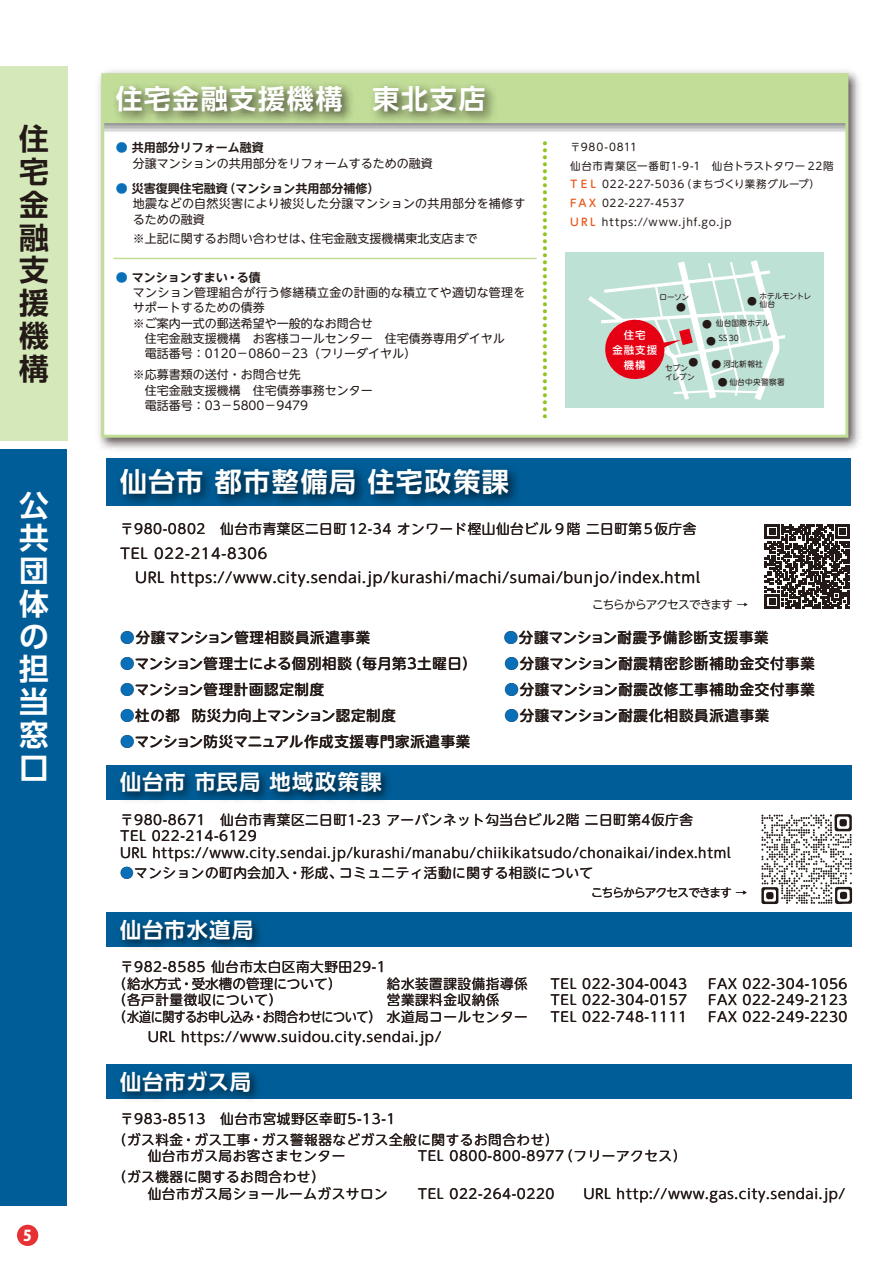
<style>
.page{position:relative;width:893px;height:1263px;background:#fff}
.page>*{position:absolute;margin:0;border:0;box-sizing:border-box;transform-origin:0 0}
.t1{font:700 29.7px/32.7px "UD Shin Go Pro De";color:#fff;text-align:justify}
.t2{font:700 29.7px/32.7px "UD Shin Go Pro De";color:#231916;text-align:justify}
.t3{font:700 27px "UD Shin Go Pro De";letter-spacing:.06em;color:#fff}
.t4{font:700 21.3px "UD Shin Go Pro De";letter-spacing:.05em;color:#fff}
.t5{font:800 14.85px "Koz Go Pro";color:#fff}
.t6{font:500 14.4px "UD Shin M Go Pro";letter-spacing:.05em;color:#231916}
.t7{font:14.4px/24px "UD Shin M Go Pro";letter-spacing:.04em;color:#231916}
.t8{font:500 14.4px "UD Shin M Go Pro";letter-spacing:.015em;color:#231916}
.t9{font:13.65px/16.5px "UD Shin M Go Pro";letter-spacing:.04em;color:#231916}
.t10{font:13.65px "UD Shin M Go Pro";letter-spacing:-.015em;color:#231916}
.t11{font:12px/15.3px "UD Shin M Go Pro";color:#231916}
.t12{font:700 12px "UD Shin M Go Pro De";color:#231916}
.t13{font:12px/15.3px "UD Shin M Go Pro";letter-spacing:.025em;color:#231916}
.t14{font:11.7px "UD Shin M Go Pro";letter-spacing:-.085em;color:#231916}
.t15{font:10.5px/18.8px "UD Shin M Go Pro";letter-spacing:.055em;color:#231916}
.t16{font:500 10.5px/15px "UD Shin M Go Pro";letter-spacing:.085em;color:#fff;text-align:center}
.t17{font:9.9px "UD Shin M Go Pro";color:#231916}
.t18{font:7.8px/8.7px "UD Shin M Go Pro";letter-spacing:.01em;color:#231916}
.t19{font:7.8px/8.7px "UD Shin M Go Pro";letter-spacing:-.04em;color:#231916}
.t20{font:7.8px "UD Shin M Go Pro";letter-spacing:.035em;color:#231916}
.t21{font:4.5px/7.1px "Gothic MB101 Pro";color:#8fc41f;text-align:justify}
.s1{color:#096fb8}
.s2{font-weight:500;color:#ea5516}
.s3{font-size:9.9px}
</style>
<div class="page">
<div style="left:0;top:449px;width:67px;height:757px;background:#005d97"></div>
<div style="left:0;top:66px;width:68px;height:374px;background:#d5e8ba"></div>
<img style="left:98px;top:70px;width:762px;height:379px">
<div style="left:103px;top:75px;width:744px;height:361px;background:#fff"></div>
<div style="left:101px;top:73px;width:747px;height:365px;border:3px solid #c1dd98"></div>
<div style="left:103px;top:75px;width:744px;height:47px;background:#c1dd98"></div>
<img style="left:107px;top:84px;width:397px;height:48px">
<hr style="left:113px;top:258px;width:424px;height:1px;background:#c1dd98">
<div style="left:106px;top:1065px;width:746px;height:34px;background:#005d97"></div>
<img style="left:113px;top:1064px;width:153px;height:37px">
<div style="left:106px;top:913px;width:746px;height:34px;background:#005d97"></div>
<img style="left:113px;top:912px;width:155px;height:37px">
<div style="left:106px;top:458px;width:744px;height:47px;background:#005d97"></div>
<img style="left:111px;top:468px;width:417px;height:38px">
<div style="left:17px;top:1225px;width:21px;height:21px;background:#e73235;border-radius:50%"></div>
<svg style="left:765px;top:524px;width:85px;height:85px"></svg>
<div style="left:106px;top:765px;width:746px;height:34px;background:#005d97"></div>
<img style="left:113px;top:772px;width:284px;height:29px">
<div style="left:565px;top:252px;width:259px;height:156px;background:#bee1d6"></div>
<svg style="left:588px;top:260px;width:198px;height:140px"></svg>
<img style="left:761px;top:814px;width:92px;height:90px">
<h1 class="t2" style="left:19px;top:122px;width:31px">住宅金融支援機構</h1>
<h1 class="t1" style="left:19px;top:488px;width:31px">公共団体の担当窓口</h1>
<p class="t5" style="left:23px;top:1226px;width:10px">5</p>
<h2 class="t3" style="left:116px;top:77px;width:371px">住宅金融支援機構　東北支店</h2>
<p class="t12" style="left:116px;top:138px;width:149px"><span class="s1">●</span> 共用部分リフォーム融資</p>
<p class="t11" style="left:133px;top:155px;width:302px">分譲マンションの共用部分をリフォームするための融資</p>
<p class="t12" style="left:116px;top:179px;width:265px"><span class="s1">●</span> 災害復興住宅融資（マンション共用部分補修）</p>
<p class="t13" style="left:133px;top:196px;width:394px">地震などの自然災害により被災した分譲マンションの共用部分を補修するための融資</p>
<p class="t11" style="left:133px;top:230px;width:346px">※上記に関するお問い合わせは、住宅金融支援機構東北支店まで</p>
<p class="t12" style="left:116px;top:267px;width:146px"><span class="s1">●</span> マンションすまい・る債</p>
<p class="t11" style="left:133px;top:284px;width:394px">マンション管理組合が行う修繕積立金の計画的な積立てや適切な管理をサポートするための債券<br>※ご案内一式の郵送希望や一般的なお問合せ<br>　住宅金融支援機構　お客様コールセンター　住宅債券専用ダイヤル<br>　電話番号：0120－0860－23（フリーダイヤル）</p>
<p class="t11" style="left:133px;top:367px;width:241px">※応募書類の送付・お問合せ先<br>　住宅金融支援機構　住宅債券事務センター　電話番号：03－5800－9479</p>
<p class="t21" style="left:543px;top:139px;width:6px">● ● ● ● ● ● ● ● ● ● ● ● ● ● ● ● ● ● ● ● ● ● ● ● ● ● ● ● ● ● ● ● ● ● ● ● ● ● ● ●</p>
<p class="t15" style="left:570px;top:137px;width:265px">〒980-0811<br>仙台市青葉区一番町1-9-1　仙台トラストタワー 22階<br><span class="s2">T E L</span> 022-227-5036（まちづくり業務グループ）<br><span class="s2">FA X</span> 022-227-4537<br><span class="s2">U R L</span> https://www.jhf.go.jp</p>
<p class="t18" style="left:660px;top:292px;width:31px">ローソン</p>
<p class="t17" style="left:676px;top:299px;width:11px">●</p>
<p class="t17" style="left:747px;top:293px;width:11px">●</p>
<p class="t19" style="left:759px;top:291px;width:53px">ホテルモントレ仙台</p>
<p class="t16" style="left:612px;top:327px;width:46px">住宅<br>金融支援機構</p>
<p class="t18" style="left:702px;top:319px;width:69px"><span class="s3">●</span> 仙台国際ホテル</p>
<p class="t18" style="left:706px;top:333px;width:34px"><span class="s3">●</span>ＳＳ30</p>
<p class="t18" style="left:711px;top:359px;width:53px"><span class="s3">●</span> 河北新報社</p>
<p class="t17" style="left:689px;top:354px;width:11px">●</p>
<p class="t18" style="left:665px;top:363px;width:31px">セブンイレブン</p>
<p class="t20" style="left:718px;top:376px;width:68px"><span class="s3">●</span> 仙台中央警察署</p>
<h2 class="t3" style="left:120px;top:460px;width:390px">仙台市 都市整備局 住宅政策課</h2>
<p class="t9" style="left:120px;top:520px;width:578px">〒980-0802　仙台市青葉区二日町12-34 オンワード樫山仙台ビル９階 二日町第5仮庁舎</p>
<p class="t7" style="left:135px;top:541px;width:566px;text-indent:-15px">TEL 022-214-8306<br>URL https://www.city.sendai.jp/kurashi/machi/sumai/bunjo/index.html</p>
<p class="t14" style="left:592px;top:595px;width:157px">こちらからアクセスできます →</p>
<p class="t6" style="left:120px;top:626px;width:252px"><span class="s1">●</span> 分譲マンション管理相談員派遣事業</p>
<p class="t6" style="left:504px;top:626px;width:266px"><span class="s1">●</span>分譲マンション耐震予備診断支援事業</p>
<p class="t8" style="left:120px;top:652px;width:358px"><span class="s1">●</span>マンション管理士による個別相談（毎月第３土曜日）</p>
<p class="t6" style="left:504px;top:652px;width:312px"><span class="s1">●</span>分譲マンション耐震精密診断補助金交付事業</p>
<p class="t6" style="left:120px;top:678px;width:206px"><span class="s1">●</span>マンション管理計画認定制度</p>
<p class="t6" style="left:504px;top:678px;width:312px"><span class="s1">●</span>分譲マンション耐震改修工事補助金交付事業</p>
<p class="t6" style="left:120px;top:704px;width:277px"><span class="s1">●</span>杜の都 防災力向上マンション認定制度</p>
<p class="t6" style="left:504px;top:704px;width:266px"><span class="s1">●</span>分譲マンション耐震化相談員派遣事業</p>
<p class="t6" style="left:120px;top:729px;width:352px"><span class="s1">●</span>マンション防災マニュアル作成支援専門家派遣事業</p>
<h3 class="t4" style="left:120px;top:765px;width:263px">仙台市 市民局 地域政策課</h3>
<p class="t9" style="left:120px;top:810px;width:612px">〒980-8671　仙台市青葉区二日町1-23 アーバンネット勾当台ビル2階 二日町第4仮庁舎<br>TEL 022-214-6129<br>URL https://www.city.sendai.jp/kurashi/manabu/chiikikatsudo/chonaikai/index.html</p>
<p class="t9" style="left:120px;top:864px;width:475px"><span class="s1">●</span>マンションの町内会加入・形成、コミュニティ活動に関する相談について</p>
<p class="t14" style="left:591px;top:883px;width:157px">こちらからアクセスできます →</p>
<h3 class="t4" style="left:120px;top:912px;width:135px">仙台市水道局</h3>
<p class="t9" style="left:113px;top:958px;width:274px;text-indent:7px">〒982-8585 仙台市太白区南大野田29-1（給水方式・受水槽の管理について）</p>
<p class="t9" style="left:387px;top:974px;width:142px">給水装置課設備指導係</p>
<p class="t9" style="left:551px;top:974px;width:138px">TEL 022-304-0043</p>
<p class="t9" style="left:708px;top:974px;width:141px">FAX 022-304-1056</p>
<p class="t9" style="left:113px;top:991px;width:171px">（各戸計量徴収について）</p>
<p class="t9" style="left:387px;top:991px;width:114px">営業課料金収納係</p>
<p class="t9" style="left:551px;top:991px;width:138px">TEL 022-304-0157</p>
<p class="t9" style="left:708px;top:991px;width:141px">FAX 022-249-2123</p>
<p class="t10" style="left:113px;top:1005px;width:416px">（水道に関するお申し込み・お問合わせについて） 水道局コールセンター</p>
<p class="t9" style="left:551px;top:1007px;width:138px">TEL 022-748-1111</p>
<p class="t9" style="left:708px;top:1007px;width:141px">FAX 022-249-2230</p>
<p class="t9" style="left:148px;top:1028px;width:295px">URL https://www.suidou.city.sendai.jp/</p>
<h3 class="t4" style="left:120px;top:1064px;width:133px">仙台市ガス局</h3>
<p class="t9" style="left:113px;top:1108px;width:447px;line-height:20.7px;text-indent:7px">〒983-8513　仙台市宮城野区幸町5-13-1<br>（ガス料金・ガス工事・ガス警報器などガス全般に関するお問合わせ）</p>
<p class="t9" style="left:148px;top:1147px;width:199px">仙台市ガス局お客さまセンター</p>
<p class="t9" style="left:418px;top:1147px;width:270px">TEL 0800-800-8977（フリーアクセス）</p>
<p class="t9" style="left:148px;top:1168px;width:242px;text-indent:-35px">（ガス機器に関するお問合わせ）<br>仙台市ガス局ショールームガスサロン</p>
<p class="t9" style="left:418px;top:1184px;width:429px">TEL 022-264-0220　　URL http://www.gas.city.sendai.jp/</p>
</div>
